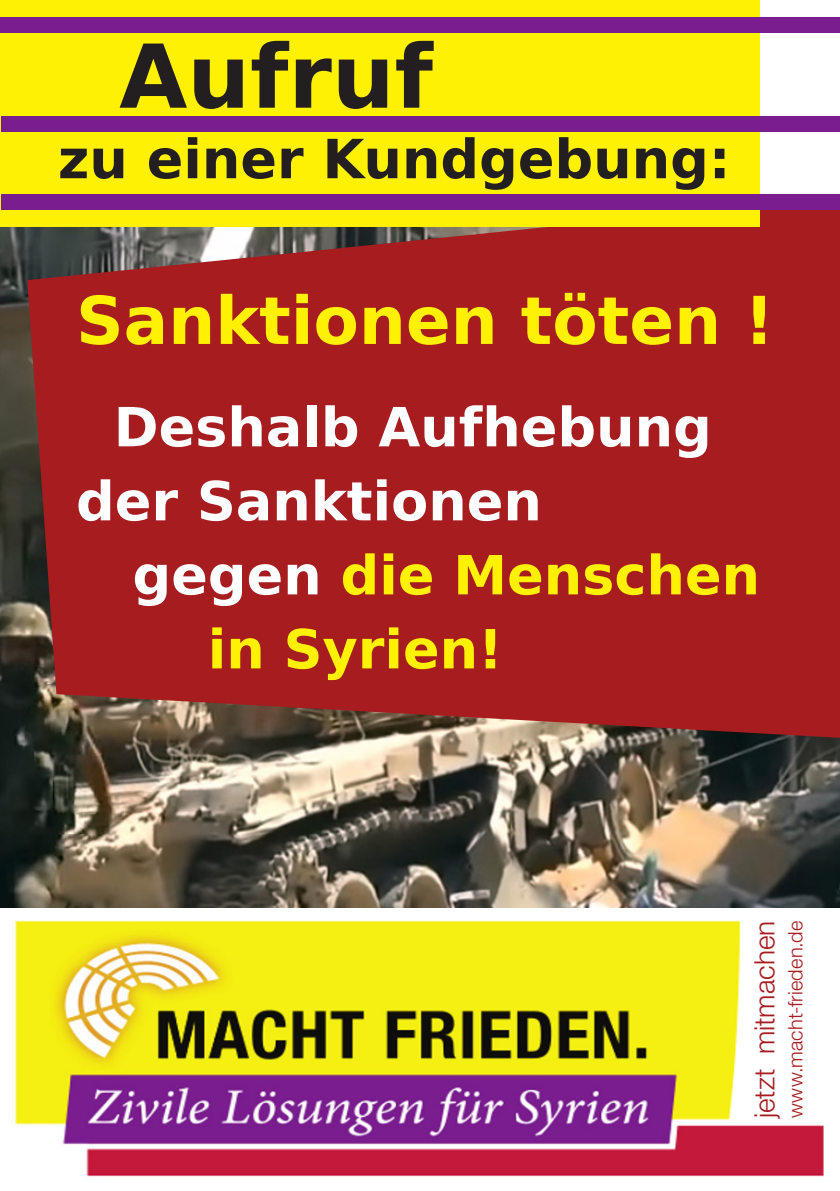
<style>
.page{position:relative;width:840px;height:1191px;background:#fff}
.page>*{position:absolute;margin:0;border:0;box-sizing:border-box;transform-origin:0 0}
.t1{font:700 88px "DejaVu Sans";color:#231f20}
.t2{font:700 66px "DejaVu Sans";color:#fff101}
.t3{font:700 54px "DejaVu Sans";color:#fff}
.t4{font:700 54px "DejaVu Sans";color:#fff101}
.t5{font:700 54px "DejaVu Sans";color:#231f20}
.t6{font:300 28px "Helvetica Neue";color:#a61c1f}
.t7{font:300 20px "Helvetica Neue";letter-spacing:.01em;color:#a61c1f}
.s1{color:#fff}
</style>
<div class="page">
<img style="left:0;top:227px;width:839px;height:681px">
<svg style="left:27px;top:210px;width:812px;height:528px;background:#a02224"></svg>
<div style="left:0;top:0;width:759px;height:227px;background:#fff101"></div>
<img style="left:14px;top:920px;width:810px;height:257px">
<div style="left:0;top:17px;width:839px;height:16px;background:#7a1d8f"></div>
<div style="left:1px;top:116px;width:838px;height:16px;background:#7a1d8f"></div>
<div style="left:1px;top:194px;width:838px;height:16px;background:#7a1d8f"></div>
<div style="left:751px;top:920px;width:88px;height:198px;background:#fff"></div>
<p class="t1" style="left:119px;top:4px;width:315px">Aufruf</p>
<p class="t5" style="left:58px;top:115px;width:673px">zu einer Kundgebung:</p>
<p class="t2" style="left:76px;top:266px;width:699px">Sanktionen töten !</p>
<p class="t3" style="left:114px;top:383px;width:599px">Deshalb Aufhebung</p>
<p class="t3" style="left:76px;top:457px;width:467px">der Sanktionen</p>
<p class="t4" style="left:132px;top:531px;width:628px"><span class="s1">gegen</span> die Menschen</p>
<p class="t4" style="left:208px;top:605px;width:296px">in Syrien!</p>
<p class="t6" style="left:746px;top:1118px;width:199px;rotate:-90deg">jetzt mitmachen</p>
<p class="t7" style="left:782px;top:1118px;width:199px;rotate:-90deg">www.macht-frieden.de</p>
</div>
